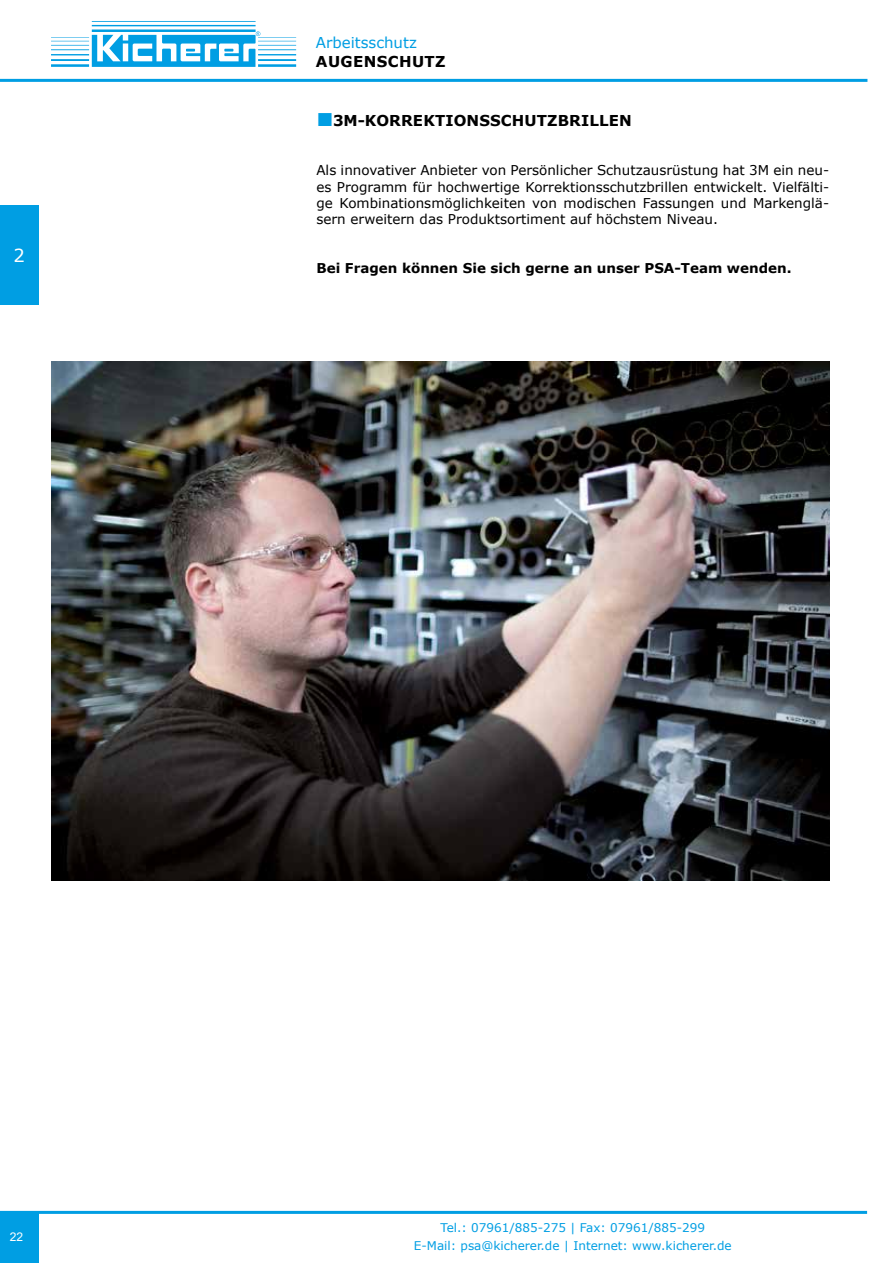
<style>
.page{position:relative;width:893px;height:1263px;background:#fff}
.page>*{position:absolute;margin:0;border:0;box-sizing:border-box;transform-origin:0 0}
.t1{font:18px "Verdana";color:#fff}
.t2{font:700 15px "Verdana";letter-spacing:.01em;color:#000}
.t3{font:15px "Verdana";color:#009ee3}
.t4{font:13.5px/16.2px "Verdana";color:#000;text-align:justify}
.t5{font:700 13.5px "Verdana";color:#000}
.t6{font:12px/18px "Verdana";color:#009ee3;text-align:center}
.t7{font:12px "Arial";color:#fff}
.s1{font-family:"Times New Roman";font-weight:400;font-size:28.5px;color:#009ee3}
</style>
<div class="page">
<hr style="left:0;top:79px;width:867px;height:3px;background:#009ee3">
<div style="left:0;top:1211px;width:39px;height:52px;background:#009ee3"></div>
<svg style="left:51px;top:21px;width:245px;height:46px"></svg>
<div style="left:0;top:205px;width:38px;height:99px;background:#009ee3"></div>
<hr style="left:0;top:1211px;width:867px;height:3px;background:#009ee3">
<img style="left:51px;top:361px;width:778px;height:519px">
<h1 class="t1" style="left:13px;top:243px;width:13px">2</h1>
<p class="t3" style="left:316px;top:32px;width:103px">Arbeitsschutz</p>
<p class="t2" style="left:316px;top:51px;width:131px">AUGENSCHUTZ</p>
<p class="t2" style="left:316px;top:110px;width:317px"><span class="s1">■</span>3M-KORREKTIONSSCHUTZBRILLEN</p>
<p class="t4" style="left:316px;top:162px;width:514px">Als innovativer Anbieter von Persönlicher Schutzausrüstung hat 3M ein neu&shy;es Programm für hochwertige Korrektionsschutzbrillen entwickelt. Vielfälti&shy;ge Kombinationsmöglichkeiten von modischen Fassungen und Markenglä&shy;sern erweitern das Produktsortiment auf höchstem Niveau.</p>
<p class="t5" style="left:316px;top:258px;width:477px">Bei Fragen können Sie sich gerne an unser PSA-Team wenden.</p>
<p class="t7" style="left:10px;top:1229px;width:15px">22</p>
<p class="t6" style="left:414px;top:1219px;width:319px">Tel.: 07961/885-275 | Fax: 07961/885-299<br>E-Mail: psa@kicherer.de | Internet: www.kicherer.de</p>
</div>
